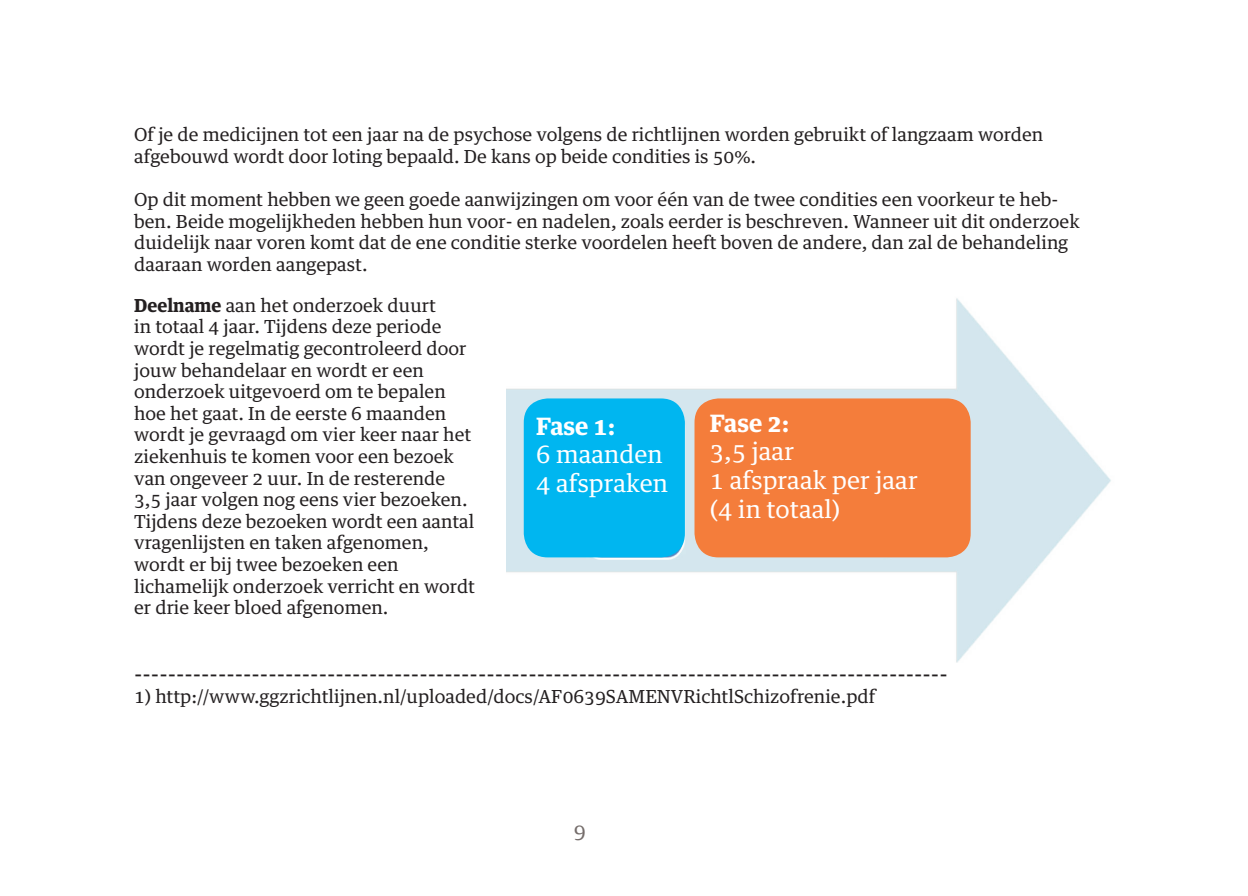
<style>
.page{position:relative;width:1248px;height:896px;background:#fff}
.page>*{position:absolute;margin:0;border:0;box-sizing:border-box;transform-origin:0 0}
.t1{font:24px/28.8px "Guardian Egyptian Text";color:#fff}
.t2{font:700 24px "Guardian Egyptian Text";color:#fff}
.t3{font:22px "Guardian Egyptian Text";color:#231f20}
.t4{font:20px "Guardian Egyptian Text";color:#746c6a}
.t5{font:18px/21.6px "Guardian Egyptian Text";color:#231f20}
.s1{font-weight:700}
</style>
<div class="page">
<img style="left:507px;top:298px;width:604px;height:364px">
<div style="left:523px;top:398px;width:161px;height:159px;background:#00b6f0;border-radius:24px"></div>
<div style="left:694px;top:398px;width:276px;height:159px;background:#f47d3b;border-radius:24px"></div>
<p class="t5" style="left:134px;top:122px;width:910px">Of je de medicijnen tot een jaar na de psychose volgens de richtlijnen worden gebruikt of langzaam worden afgebouwd wordt door loting bepaald. De kans op beide condities is 50%.</p>
<p class="t5" style="left:134px;top:187px;width:947px">Op dit moment hebben we geen goede aanwijzingen om voor één van de twee condities een voorkeur te heb&shy;ben. Beide mogelijkheden hebben hun voor- en nadelen, zoals eerder is beschreven. Wanneer uit dit onderzoek duidelijk naar voren komt dat de ene conditie sterke voordelen heeft boven de andere, dan zal de behandeling daaraan worden aangepast.</p>
<p class="t5" style="left:134px;top:293px;width:342px"><span class="s1">Deelname</span> aan het onderzoek duurt<br>in totaal 4 jaar. Tijdens deze periode wordt je regelmatig gecontroleerd door jouw behandelaar en wordt er een onderzoek uitgevoerd om te bepalen hoe het gaat. In de eerste 6 maanden wordt je gevraagd om vier keer naar het ziekenhuis te komen voor een bezoek van ongeveer 2 uur. In de resterende 3,5 jaar volgen nog eens vier bezoeken.<br>Tijdens deze bezoeken wordt een aantal vragenlijsten en taken afgenomen, wordt er bij twee bezoeken een lichamelijk onderzoek verricht en wordt er drie keer bloed afgenomen.</p>
<h1 class="t2" style="left:709px;top:403px;width:81px">Fase 2:</h1>
<h1 class="t1" style="left:709px;top:435px;width:209px">3,5 jaar<br>1 afspraak per jaar (4 in totaal)</h1>
<h1 class="t2" style="left:536px;top:406px;width:81px">Fase 1:</h1>
<h1 class="t1" style="left:536px;top:438px;width:133px">6 maanden<br>4 afspraken</h1>
<p class="t3" style="left:134px;top:655px;width:815px">-------------------------------------------------------------------------------------------------</p>
<p class="t5" style="left:134px;top:684px;width:742px">1) http://www.ggzrichtlijnen.nl/uploaded/docs/AF0639SAMENVRichtlSchizofrenie.pdf</p>
<p class="t4" style="left:574px;top:814px;width:13px">9</p>
</div>
